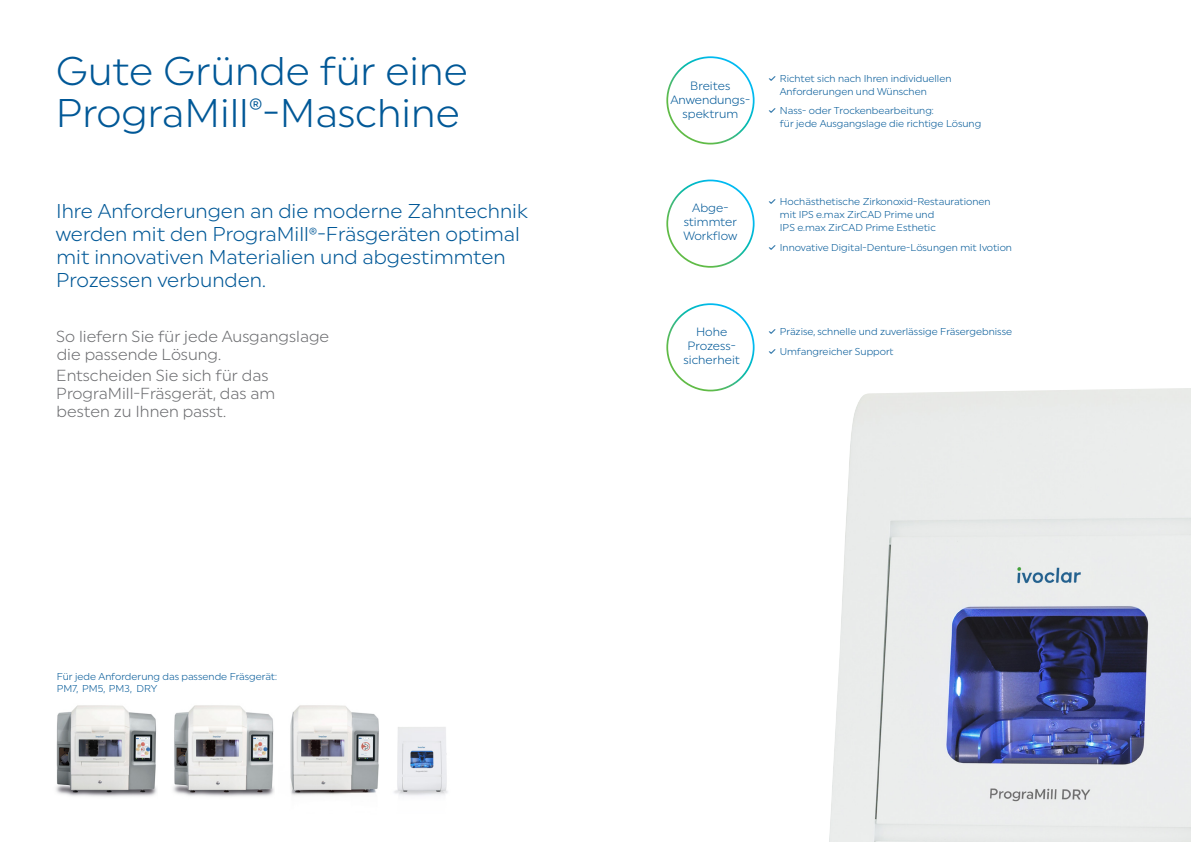
<style>
.page{position:relative;width:1191px;height:842px;background:#fff}
.page>*{position:absolute;margin:0;border:0;box-sizing:border-box;transform-origin:0 0}
.t1{font:40px/42px "Uniform Pro Ivoclar Lgt";color:#015897}
.t2{font:20px/23px "Uniform Pro Ivoclar Lgt";color:#015897}
.t3{font:16px/18px "Uniform Pro Ivoclar Lgt";color:#6c6d70}
.t4{font:12px/14px "Uniform Pro Ivoclar Lgt";color:#015897;text-align:center}
.t5{font:10px/13px "Uniform Pro Ivoclar Lgt";color:#015897}
.s1{font-size:16px}
.s2{font-family:"Uniform Pro Ivoclar";font-weight:500}
</style>
<div class="page">
<img style="left:394px;top:727px;width:54px;height:69px">
<img style="left:56px;top:705px;width:101px;height:92px">
<img style="left:173px;top:705px;width:101px;height:92px">
<img style="left:290px;top:705px;width:89px;height:91px">
<img style="left:829px;top:388px;width:362px;height:454px">
<div style="left:666px;top:56px;width:88px;height:88px;border:2px solid #fff;border-radius:50%"></div>
<div style="left:666px;top:180px;width:88px;height:88px;border:2px solid #fff;border-radius:50%"></div>
<div style="left:666px;top:303px;width:88px;height:88px;border:2px solid #fff;border-radius:50%"></div>
<h1 class="t1" style="left:56px;top:49px;width:414px">Gute Gründe für eine<br>PrograMill<sup>®</sup>-Maschine</h1>
<h2 class="t2" style="left:56px;top:199px;width:473px">Ihre Anforderungen an die moderne Zahntechnik werden mit den PrograMill<span class="s1">®</span>-Fräsgeräten optimal mit innovativen Materialien und abgestimmten Prozessen verbunden.</h2>
<h3 class="t3" style="left:56px;top:327px;width:275px">So liefern Sie für jede Ausgangslage die passende Lösung.</h3>
<h3 class="t3" style="left:56px;top:366px;width:220px">Entscheiden Sie sich für das<br>PrograMill-Fräsgerät, das am besten zu Ihnen passt.</h3>
<p class="t5" style="left:57px;top:670px;width:222px;line-height:12px">Für jede Anforderung das passende Fräsgerät:<br>PM7, PM5, PM3, DRY</p>
<p class="t4" style="left:670px;top:78px;width:81px">Breites<br>Anwendungs&shy;spektrum</p>
<p class="t5" style="left:780px;top:71px;width:173px;text-indent:-11px"><span class="s2">✓</span> Richtet sich nach Ihren individuellen<br>Anforderungen und Wünschen</p>
<p class="t5" style="left:780px;top:104px;width:203px;text-indent:-11px"><span class="s2">✓</span> Nass- oder Trockenbearbeitung:<br>für jede Ausgangslage die richtige Lösung</p>
<p class="t4" style="left:683px;top:201px;width:55px">Abge&shy;stimmter<br>Workflow</p>
<p class="t5" style="left:780px;top:195px;width:212px;text-indent:-11px"><span class="s2">✓</span> Hochästhetische Zirkonoxid-Restaurationen mit IPS e.max ZirCAD Prime und<br>IPS e.max ZirCAD Prime Esthetic</p>
<p class="t5" style="left:768px;top:240px;width:245px"><span class="s2">✓</span> Innovative Digital-Denture-Lösungen mit Ivotion</p>
<p class="t4" style="left:683px;top:325px;width:58px">Hohe<br>Prozess&shy;sicherheit</p>
<p class="t5" style="left:768px;top:325px;width:245px"><span class="s2">✓</span> Präzise, schnelle und zuverlässige Fräsergebnisse</p>
<p class="t5" style="left:768px;top:344px;width:126px"><span class="s2">✓</span> Umfangreicher Support</p>
</div>
